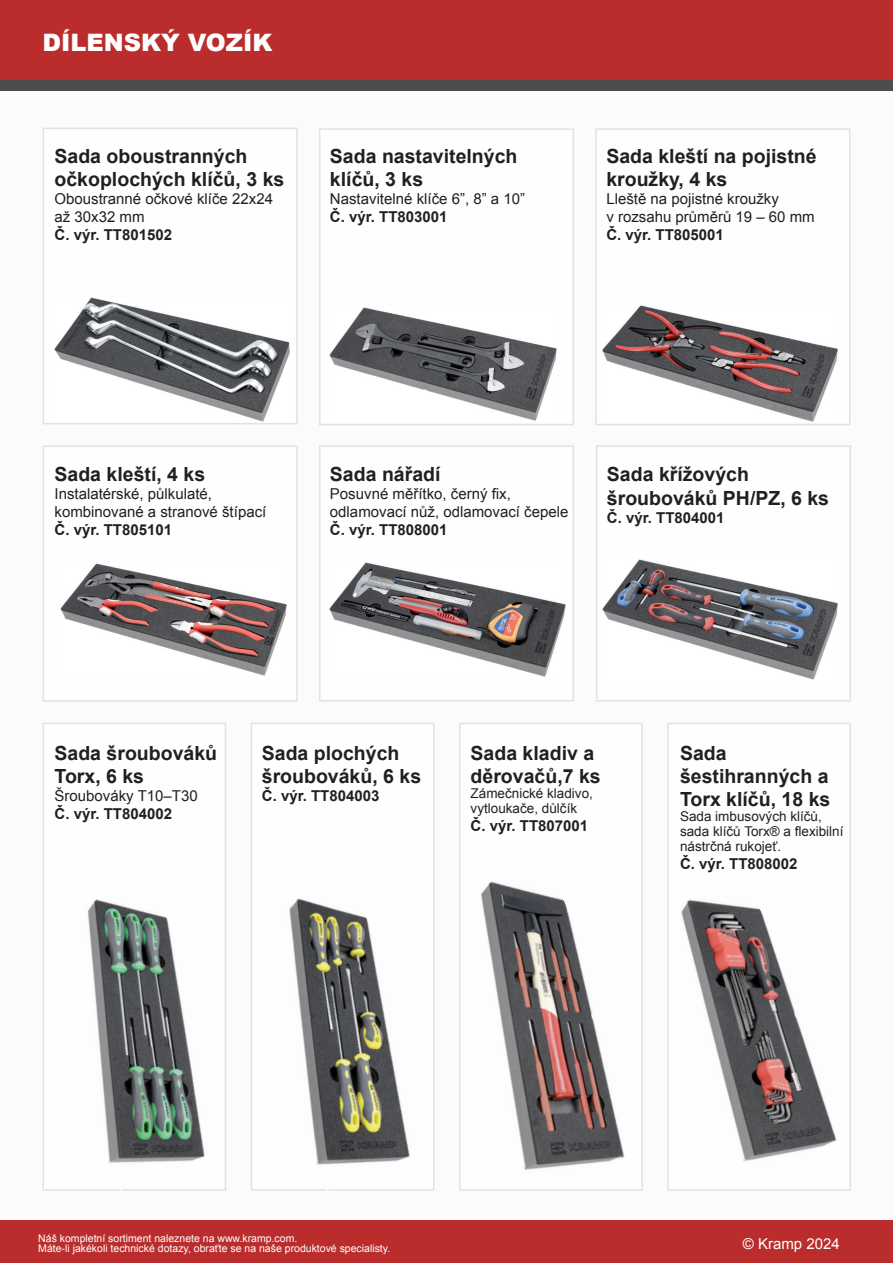
<style>
.page{position:relative;width:893px;height:1263px;background:#fbfbfb}
.page>*{position:absolute;margin:0;border:0;box-sizing:border-box;transform-origin:0 0}
.t1{font:900 24px "Arial";color:#fff}
.t2{font:700 19.5px/23.4px "Arial";color:#231f20}
.t3{font:15px/18px "Arial";color:#231f20}
.t4{font:700 15px "Arial";color:#231f20}
.t5{font:15px "Arial";color:#fff}
.t6{font:13.5px/15px "Arial";color:#231f20}
.t7{font:10.5px/10.5px "Arial";color:#fff}
</style>
<div class="page">
<div style="left:0;top:1220px;width:893px;height:43px;background:#bb2d2d"></div>
<div style="left:0;top:0;width:893px;height:85px;background:#bb2d2d"></div>
<div style="left:0;top:80px;width:893px;height:10px;background:#4d4b4d"></div>
<div style="left:43px;top:128px;width:255px;height:296px;background:#fff;border:2px solid #dddedf"></div>
<div style="left:43px;top:445px;width:255px;height:257px;background:#fff;border:2px solid #dddedf"></div>
<div style="left:43px;top:723px;width:183px;height:468px;background:#fff;border:2px solid #dddedf"></div>
<div style="left:251px;top:723px;width:183px;height:468px;background:#fff;border:2px solid #dddedf"></div>
<div style="left:459px;top:723px;width:184px;height:468px;background:#fff;border:2px solid #dddedf"></div>
<div style="left:667px;top:723px;width:184px;height:468px;background:#fff;border:2px solid #dddedf"></div>
<div style="left:319px;top:128px;width:255px;height:297px;background:#fff;border:2px solid #dddedf"></div>
<div style="left:595px;top:128px;width:255px;height:297px;background:#fff;border:2px solid #dddedf"></div>
<div style="left:319px;top:445px;width:255px;height:256px;background:#fff;border:2px solid #dddedf"></div>
<div style="left:596px;top:445px;width:255px;height:256px;background:#fff;border:2px solid #dddedf"></div>
<img style="left:55px;top:298px;width:235px;height:123px">
<img style="left:330px;top:307px;width:226px;height:113px">
<img style="left:602px;top:306px;width:235px;height:115px">
<img style="left:60px;top:563px;width:227px;height:113px">
<img style="left:330px;top:562px;width:235px;height:115px">
<img style="left:602px;top:560px;width:235px;height:119px">
<img style="left:66px;top:899px;width:151px;height:292px">
<img style="left:267px;top:898px;width:156px;height:292px">
<img style="left:480px;top:881px;width:145px;height:289px">
<img style="left:681px;top:899px;width:156px;height:263px">
<p class="t1" style="left:43px;top:25px;width:231px">DÍLENSKÝ VOZÍK</p>
<p class="t2" style="left:55px;top:145px;width:231px">Sada oboustranných očkoplochých klíčů, 3 ks</p>
<p class="t3" style="left:55px;top:190px;width:220px">Oboustranné očkové klíče 22x24 až 30x32 mm</p>
<p class="t4" style="left:55px;top:225px;width:119px">Č. výr. TT801502</p>
<p class="t2" style="left:330px;top:145px;width:189px">Sada nastavitelných klíčů, 3 ks</p>
<p class="t3" style="left:330px;top:190px;width:197px">Nastavitelné klíče 6”, 8” a 10”</p>
<p class="t4" style="left:330px;top:207px;width:119px">Č. výr. TT803001</p>
<p class="t2" style="left:606px;top:145px;width:212px">Sada kleští na pojistné kroužky, 4 ks</p>
<p class="t3" style="left:606px;top:190px;width:210px">Lleště na pojistné kroužky<br>v rozsahu průměrů 19 – 60 mm</p>
<p class="t4" style="left:606px;top:225px;width:119px">Č. výr. TT805001</p>
<p class="t2" style="left:55px;top:463px;width:152px">Sada kleští, 4 ks</p>
<p class="t3" style="left:55px;top:485px;width:213px">Instalatérské, půlkulaté, kombinované a stranové štípací</p>
<p class="t4" style="left:55px;top:520px;width:119px">Č. výr. TT805101</p>
<p class="t2" style="left:330px;top:463px;width:112px">Sada nářadí</p>
<p class="t3" style="left:330px;top:485px;width:240px">Posuvné měřítko, černý fix, odlamovací nůž, odlamovací čepele</p>
<p class="t4" style="left:330px;top:520px;width:119px">Č. výr. TT808001</p>
<p class="t2" style="left:607px;top:463px;width:224px">Sada křížových šroubováků PH/PZ, 6 ks</p>
<p class="t4" style="left:607px;top:508px;width:119px">Č. výr. TT804001</p>
<p class="t2" style="left:55px;top:742px;width:164px">Sada šroubováků<br>Torx, 6 ks</p>
<p class="t3" style="left:55px;top:787px;width:145px">Šroubováky T10–T30</p>
<p class="t4" style="left:55px;top:804px;width:119px">Č. výr. TT804002</p>
<p class="t2" style="left:262px;top:742px;width:161px">Sada plochých šroubováků, 6 ks</p>
<p class="t4" style="left:262px;top:786px;width:119px">Č. výr. TT804003</p>
<p class="t2" style="left:471px;top:742px;width:132px">Sada kladiv a děrovačů,7 ks</p>
<p class="t6" style="left:471px;top:786px;width:124px">Zámečnické kladivo, vytloukače, důlčík</p>
<p class="t4" style="left:471px;top:816px;width:119px">Č. výr. TT807001</p>
<p class="t2" style="left:680px;top:742px;width:152px">Sada šestihranných a<br>Torx klíčů, 18 ks</p>
<p class="t6" style="left:680px;top:809px;width:165px">Sada imbusových klíčů, sada klíčů Torx® a flexibilní nástrčná rukojeť.</p>
<p class="t4" style="left:680px;top:854px;width:119px">Č. výr. TT808002</p>
<p class="t7" style="left:38px;top:1233px;width:353px">Náš kompletní sortiment naleznete na www.kramp.com.<br>Máte-li jakékoli technické dotazy, obraťte se na naše produktové specialisty.</p>
<p class="t5" style="left:743px;top:1233px;width:98px">© Kramp 2024</p>
</div>
